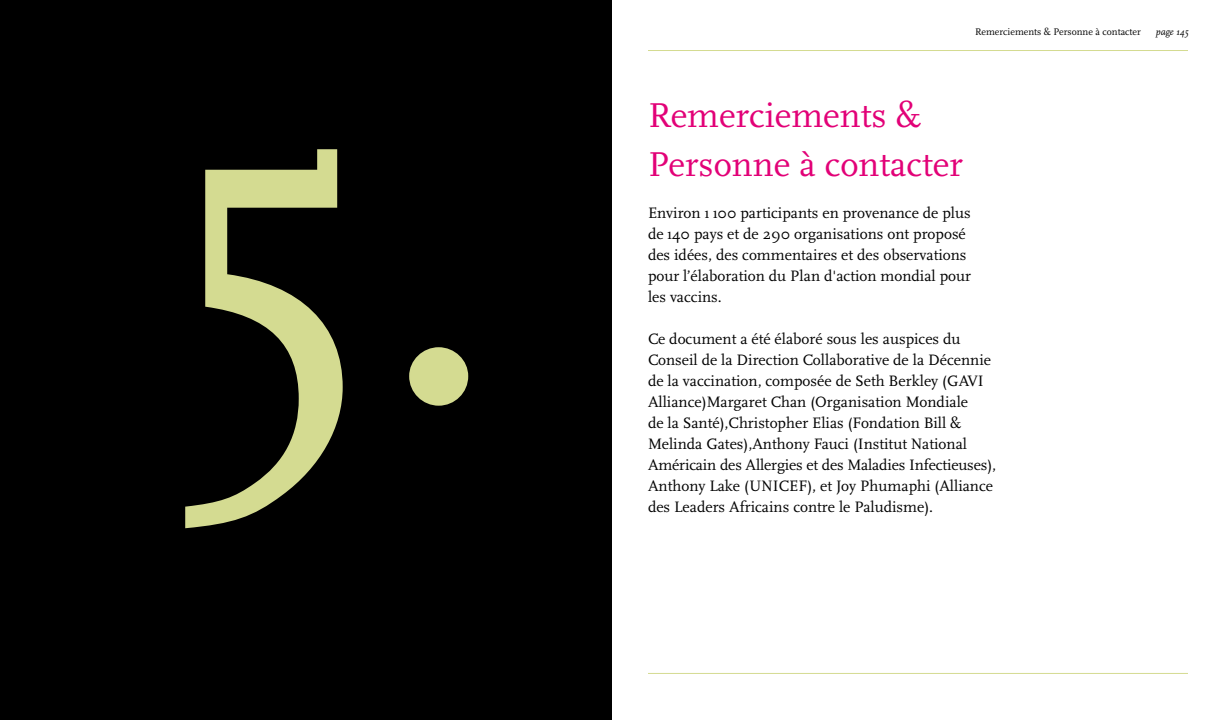
<style>
.page{position:relative;width:1224px;height:720px;background:#fff}
.page>*{position:absolute;margin:0;border:0;box-sizing:border-box;transform-origin:0 0}
.t1{font:500px "Scala";color:#d4db91}
.t2{font:36px/49px "Scala";color:#e20177}
.t3{font:15.8px/21px "Scala";color:#000}
.t4{font:10px "Scala";color:#000}
.t5{font:italic 10px "Scala";color:#000}
</style>
<div class="page">
<hr style="left:648px;top:50px;width:540px;height:1px;background:#d4db91">
<hr style="left:648px;top:673px;width:540px;height:1px;background:#d4db91">
<div style="left:0;top:0;width:612px;height:720px;background:#000"></div>
<h1 class="t1" style="left:160px;top:-61px;width:343px">5.</h1>
<p class="t4" style="left:975px;top:26px;width:167px">Remerciements &amp; Personne à contacter</p>
<p class="t5" style="left:1156px;top:26px;width:34px">page 145</p>
<h2 class="t2" style="left:648px;top:91px;width:317px">Remerciements &amp;<br>Personne à contacter</h2>
<p class="t3" style="left:648px;top:203px;width:325px">Environ 1 100 participants en provenance de plus de 140 pays et de 290 organisations ont proposé des idées, des commentaires et des observations pour l’élaboration du Plan d'action mondial pour les vaccins.</p>
<p class="t3" style="left:648px;top:329px;width:349px">Ce document a été élaboré sous les auspices du Conseil de la Direction Collaborative de la Décennie de la vaccination, composée de Seth Berkley (GAVI Alliance)Margaret Chan (Organisation Mondiale<br>de la Santé),Christopher Elias (Fondation Bill &amp; Melinda Gates),Anthony Fauci (Institut National Américain des Allergies et des Maladies Infectieuses), Anthony Lake (UNICEF), et Joy Phumaphi (Alliance des Leaders Africains contre le Paludisme).</p>
</div>
